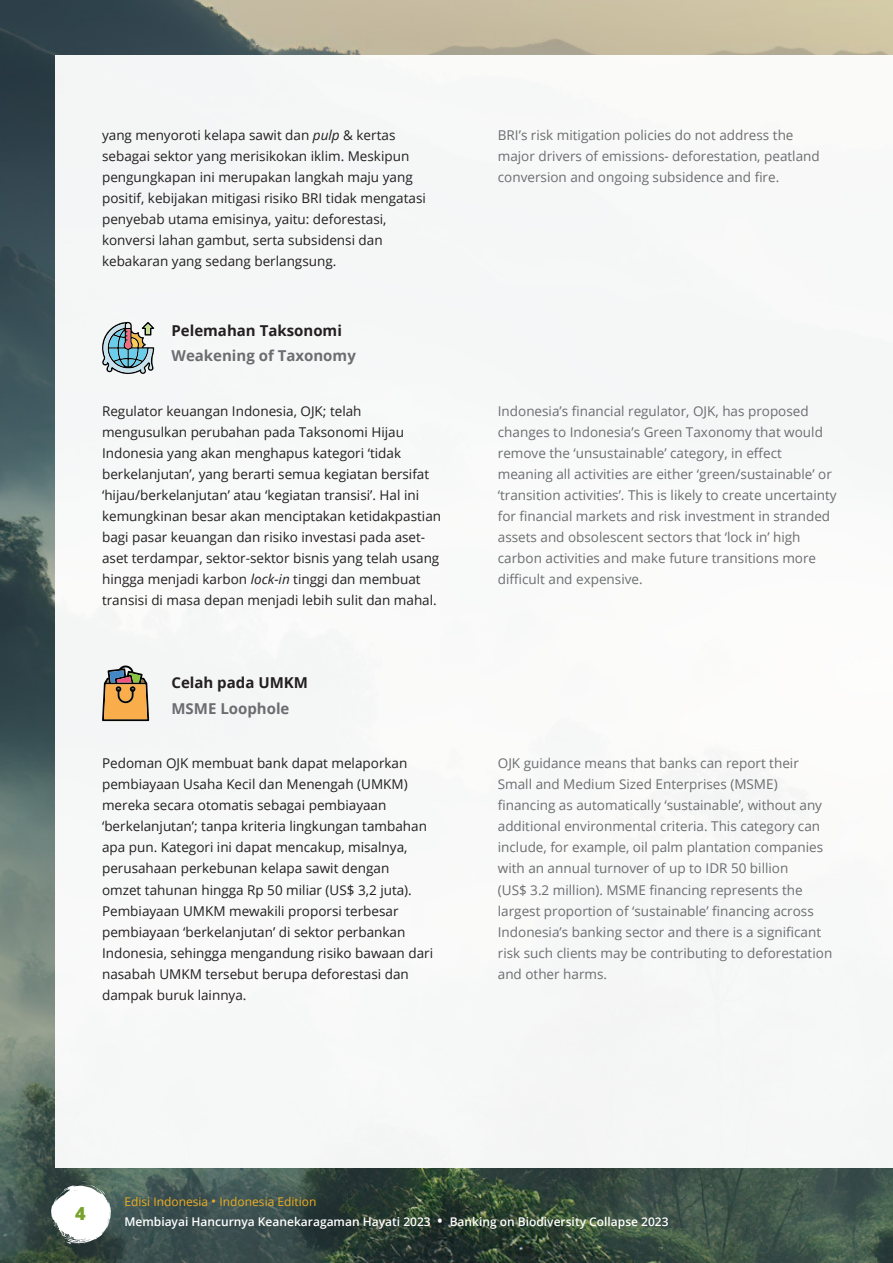
<style>
.page{position:relative;width:893px;height:1263px;background:#fff}
.page>*{position:absolute;margin:0;border:0;box-sizing:border-box;transform-origin:0 0}
.t1{font:800 18px "Open Sans";color:#78a22d}
.t2{font:700 15px "Open Sans";color:#231f20}
.t3{font:700 15px "Open Sans";color:#6c6d70}
.t4{font:13.5px/21px "Open Sans";color:#231f20}
.t5{font:13.5px/21px "Open Sans";color:#6c6d70}
.t6{font:600 12px "Open Sans";color:#fff}
.t7{font:12px "Open Sans";color:#ebac20}
.s1{font-style:italic}
.s2{font-size:13.5px}
.s3{font-size:15px}
</style>
<div class="page">
<img style="left:0;top:0;width:893px;height:1263px">
<svg style="left:51px;top:1181px;width:60px;height:64px"></svg>
<div style="left:55px;top:55px;width:838px;height:1112px;background:#f6f8f7"></div>
<svg style="left:102px;top:322px;width:52px;height:53px"></svg>
<svg style="left:892px;top:0;width:1px;height:55px"></svg>
<svg style="left:102px;top:665px;width:47px;height:56px"></svg>
<p class="t4" style="left:102px;top:124px;width:325px">yang menyoroti kelapa sawit dan <span class="s1">pulp</span> &amp; kertas sebagai sektor yang merisikokan iklim. Meskipun pengungkapan ini merupakan langkah maju yang positif, kebijakan mitigasi risiko BRI tidak mengatasi penyebab utama emisinya, yaitu: deforestasi, konversi lahan gambut, serta subsidensi dan kebakaran yang sedang berlangsung.</p>
<p class="t5" style="left:498px;top:124px;width:323px">BRI’s risk mitigation policies do not address the major drivers of emissions- deforestation, peatland conversion and ongoing subsidence and fire.</p>
<p class="t2" style="left:171px;top:320px;width:172px">Pelemahan Taksonomi</p>
<p class="t3" style="left:171px;top:345px;width:186px">Weakening of Taxonomy</p>
<p class="t4" style="left:102px;top:400px;width:341px">Regulator keuangan Indonesia, OJK; telah mengusulkan perubahan pada Taksonomi Hijau Indonesia yang akan menghapus kategori ‘tidak berkelanjutan’, yang berarti semua kegiatan bersifat ‘hijau/berkelanjutan’ atau ‘kegiatan transisi’. Hal ini kemungkinan besar akan menciptakan ketidakpastian bagi pasar keuangan dan risiko investasi pada aset&shy;aset terdampar, sektor-sektor bisnis yang telah usang hingga menjadi karbon <span class="s1">lock-in</span> tinggi dan membuat transisi di masa depan menjadi lebih sulit dan mahal.</p>
<p class="t2" style="left:171px;top:672px;width:138px">Celah pada UMKM</p>
<p class="t3" style="left:171px;top:698px;width:119px">MSME Loophole</p>
<p class="t4" style="left:102px;top:753px;width:333px">Pedoman OJK membuat bank dapat melaporkan pembiayaan Usaha Kecil dan Menengah (UMKM) mereka secara otomatis sebagai pembiayaan ‘berkelanjutan’; tanpa kriteria lingkungan tambahan apa pun. Kategori ini dapat mencakup, misalnya, perusahaan perkebunan kelapa sawit dengan<br>omzet tahunan hingga Rp 50 miliar (US$ 3,2 juta).<br>Pembiayaan UMKM mewakili proporsi terbesar pembiayaan ‘berkelanjutan’ di sektor perbankan Indonesia, sehingga mengandung risiko bawaan dari nasabah UMKM tersebut berupa deforestasi dan dampak buruk lainnya.</p>
<p class="t5" style="left:498px;top:400px;width:340px">Indonesia’s financial regulator, OJK, has proposed changes to Indonesia’s Green Taxonomy that would remove the ‘unsustainable’ category, in effect meaning all activities are either ‘green/sustainable’ or ‘transition activities’. This is likely to create uncertainty for financial markets and risk investment in stranded assets and obsolescent sectors that ‘lock in’ high carbon activities and make future transitions more difficult and expensive.</p>
<p class="t5" style="left:498px;top:753px;width:336px">OJK guidance means that banks can report their Small and Medium Sized Enterprises (MSME) financing as automatically ‘sustainable’, without any additional environmental criteria. This category can include, for example, oil palm plantation companies with an annual turnover of up to IDR 50 billion<br>(US$ 3.2 million). MSME financing represents the largest proportion of ‘sustainable’ financing across Indonesia’s banking sector and there is a significant risk such clients may be contributing to deforestation and other harms.</p>
<h1 class="t1" style="left:75px;top:1199px;width:12px">4</h1>
<p class="t7" style="left:124px;top:1193px;width:194px">Edisi Indonesia <span class="s2">•</span> Indonesia Edition</p>
<p class="t6" style="left:124px;top:1213px;width:546px">Membiayai Hancurnya Keanekaragaman Hayati 2023 <span class="s3">•</span> Banking on Biodiversity Collapse 2023</p>
</div>
